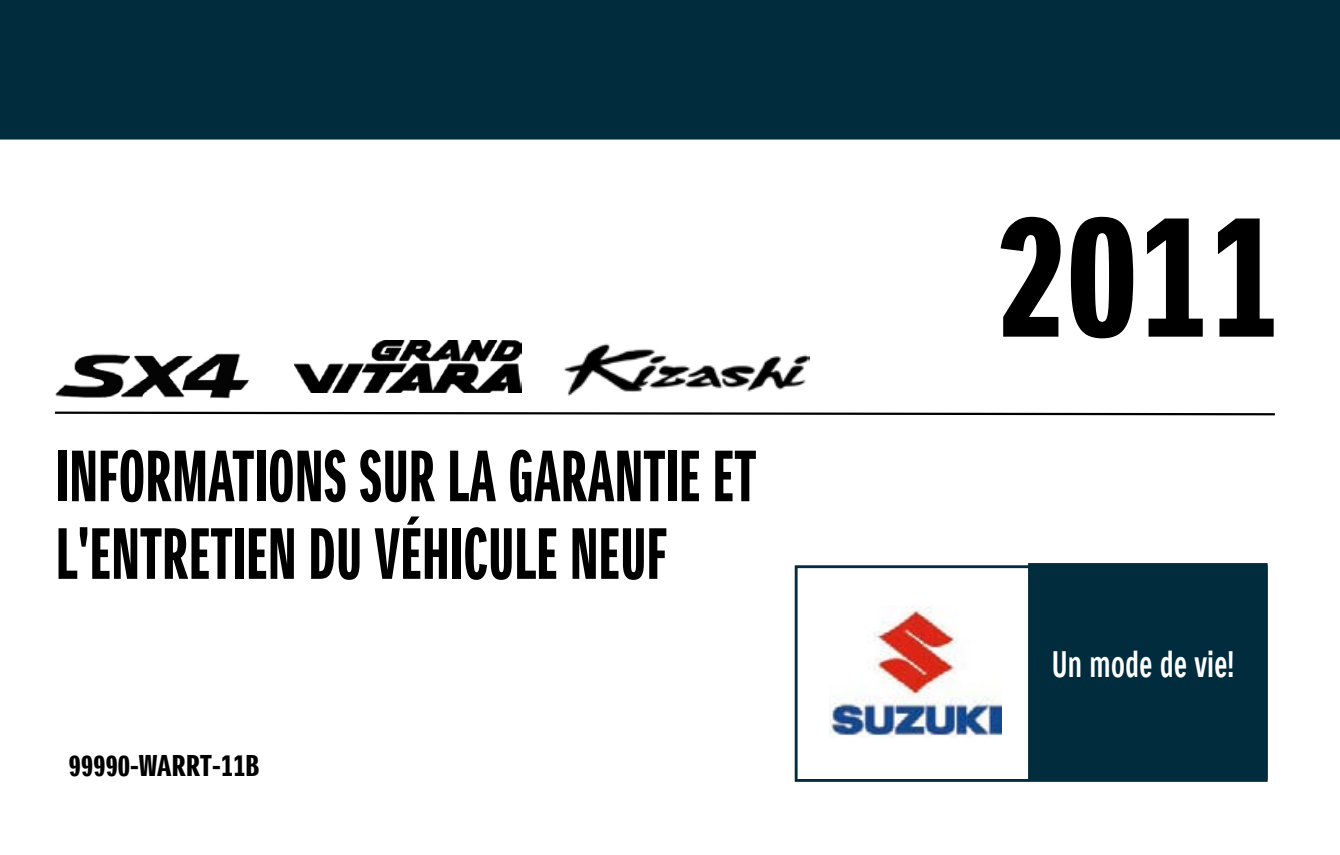
<style>
.page{position:relative;width:1340px;height:855px;background:#fff}
.page>*{position:absolute;margin:0;border:0;box-sizing:border-box;transform-origin:0 0}
.t1{font:168.75px "Suzuki PRO Headline";color:#000}
.t2{font:70.2px/77.6px "Suzuki PRO Headline";letter-spacing:.01em;color:#000;scale:.77 1}
.t3{font:35.77px "Suzuki PRO Bold";color:#fff;scale:.69 1}
.t4{font:29.25px "Suzuki PRO Headline";color:#000}
</style>
<div class="page">
<svg style="left:55px;top:411px;width:1220px;height:5px"></svg>
<div style="left:1028px;top:563px;width:239px;height:216px;background:#002c3d;border:3px solid #002c3d"></div>
<img style="left:829px;top:606px;width:172px;height:132px">
<div style="left:794px;top:565px;width:473px;height:217px;border:3px solid #002c3d"></div>
<div style="left:0;top:0;width:1339px;height:139px;background:#002c3d"></div>
<img style="left:563px;top:343px;width:246px;height:52px">
<img style="left:56px;top:353px;width:194px;height:46px">
<img style="left:295px;top:341px;width:227px;height:51px">
<p class="t2" style="left:56px;top:438px;width:901px">INFORMATIONS SUR LA GARANTIE ET<br>L'ENTRETIEN DU VÉHICULE NEUF</p>
<p class="t4" style="left:69px;top:748px;width:192px">99990-WARRT-11B</p>
<h1 class="t1" style="left:995px;top:175px;width:285px">2011</h1>
<p class="t3" style="left:1051px;top:643px;width:266px">Un mode de vie!</p>
</div>
